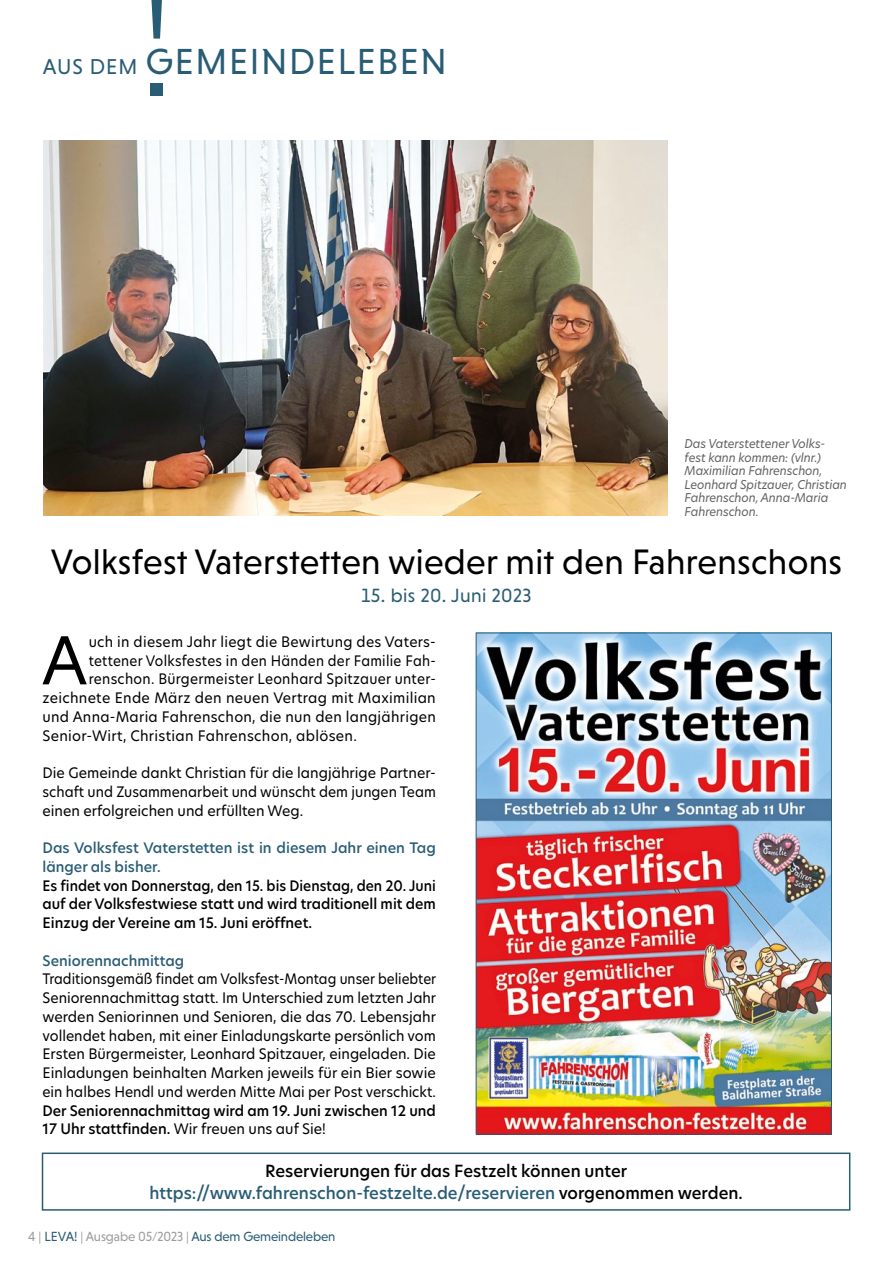
<style>
.page{position:relative;width:893px;height:1263px;background:#fff}
.page>*{position:absolute;margin:0;border:0;box-sizing:border-box;transform-origin:0 0}
.t1{font:64.65px "New Hero";color:#000}
.t2{font:36.9px "Niveau Grotesk";letter-spacing:.045em;color:#295d75}
.t3{font:36px "Niveau Grotesk";letter-spacing:.01em;color:#000}
.t4{font:19.5px "Niveau Grotesk";letter-spacing:.02em;color:#295d75}
.t5{font:500 16.5px/22.5px "New Hero";color:#000;text-align:center}
.t6{font:14.25px/18.8px "New Hero";letter-spacing:.02em;color:#000;text-align:justify;scale:.93 1}
.t7{font:14.25px/18.8px "New Hero";letter-spacing:.02em;color:#000;text-align:justify}
.t8{font:500 14.25px/18.8px "New Hero";color:#000;text-align:justify;scale:.95 1}
.t9{font:500 14.25px/18.8px "New Hero";color:#000}
.t10{font:500 14.25px/18.8px "New Hero";color:#295d75}
.t11{font:14.25px "New Hero";letter-spacing:.02em;color:#000;scale:.95 1}
.t12{font:14.25px "New Hero";letter-spacing:.02em;color:#000;scale:.94 1}
.t13{font:13.5px "Niveau Grotesk";letter-spacing:-.01em;color:#295d75}
.t14{font:italic 12px/13.5px "New Hero";letter-spacing:-.01em;color:#636362}
.s1{font-size:21.9px}
.s2{font-weight:400}
.s3{color:#295d75}
.s4{color:#9c9d9d}
</style>
<div class="page">
<img style="left:43px;top:140px;width:625px;height:376px">
<img style="left:478px;top:635px;width:352px;height:497px">
<div style="left:42px;top:1152px;width:808px;height:59px;border:2px solid #295d75"></div>
<svg style="left:151px;top:0;width:11px;height:39px"></svg>
<div style="left:150px;top:83px;width:13px;height:13px;background:#295d75"></div>
<h2 class="t2" style="left:43px;top:40px;width:406px"><span class="s1">AUS DEM</span> GEMEINDELEBEN</h2>
<p class="t14" style="left:685px;top:437px;width:164px">Das Vaterstettener Volks&shy;fest kann kommen: (vlnr.)<br>Maximilian Fahrenschon,<br>Leonhard Spitzauer, Christian<br>Fahrenschon, Anna-Maria<br>Fahrenschon.</p>
<h3 class="t3" style="left:51px;top:541px;width:793px">Volksfest Vaterstetten wieder mit den Fahrenschons</h3>
<h3 class="t4" style="left:362px;top:585px;width:171px">15. bis 20. Juni 2023</h3>
<h1 class="t1" style="left:42px;top:616px;width:47px">A</h1>
<p class="t7" style="left:89px;top:632px;width:349px">uch in diesem Jahr liegt die Bewirtung des Vaters-</p>
<p class="t12" style="left:89px;top:651px;width:371px">tettener Volksfestes in den Händen der Familie Fah-</p>
<p class="t11" style="left:89px;top:669px;width:367px">renschon. Bürgermeister Leonhard Spitzauer unter-</p>
<p class="t7" style="left:43px;top:688px;width:395px">zeichnete Ende März den neuen Vertrag mit Maximilian</p>
<p class="t7" style="left:43px;top:707px;width:395px">und Anna-Maria Fahrenschon, die nun den langjährigen</p>
<p class="t7" style="left:43px;top:726px;width:316px">Senior-Wirt, Christian Fahrenschon, ablösen.</p>
<p class="t7" style="left:43px;top:763px;width:395px">Die Gemeinde dankt Christian für die langjährige Partner&shy;schaft und Zusammenarbeit und wünscht dem jungen Team einen erfolgreichen und erfüllten Weg.</p>
<p class="t10" style="left:43px;top:838px;width:395px">Das Volksfest Vaterstetten ist in diesem Jahr einen Tag länger als bisher.</p>
<p class="t8" style="left:43px;top:876px;width:416px">Es findet von Donnerstag, den 15. bis Dienstag, den 20. Juni auf der Volksfestwiese statt und wird traditionell mit dem Einzug der Vereine am 15. Juni eröffnet.</p>
<p class="t10" style="left:43px;top:951px;width:143px">Seniorennachmittag</p>
<p class="t6" style="left:43px;top:969px;width:425px">Traditionsgemäß findet am Volksfest-Montag unser beliebter Seniorennachmittag statt. Im Unterschied zum letzten Jahr werden Seniorinnen und Senioren, die das 70. Lebensjahr vollendet haben, mit einer Einladungskarte persönlich vom Ersten Bürgermeister, Leonhard Spitzauer, eingeladen. Die Einladungen beinhalten Marken jeweils für ein Bier sowie ein halbes Hendl und werden Mitte Mai per Post verschickt.</p>
<p class="t9" style="left:43px;top:1101px;width:395px">Der Seniorennachmittag wird am 19. Juni zwischen 12 und<br>17 Uhr stattfinden. <span class="s2">Wir freuen uns auf Sie!</span></p>
<p class="t5" style="left:149px;top:1159px;width:595px">Reservierungen für das Festzelt können unter <span class="s3">https://www.fahrenschon-festzelte.de/reservieren</span> vorgenommen werden.</p>
<p class="t13" style="left:28px;top:1229px;width:309px"><span class="s4">4 |</span> LEVA! <span class="s4">| Ausgabe 05/2023 |</span> Aus dem Gemeindeleben</p>
</div>
